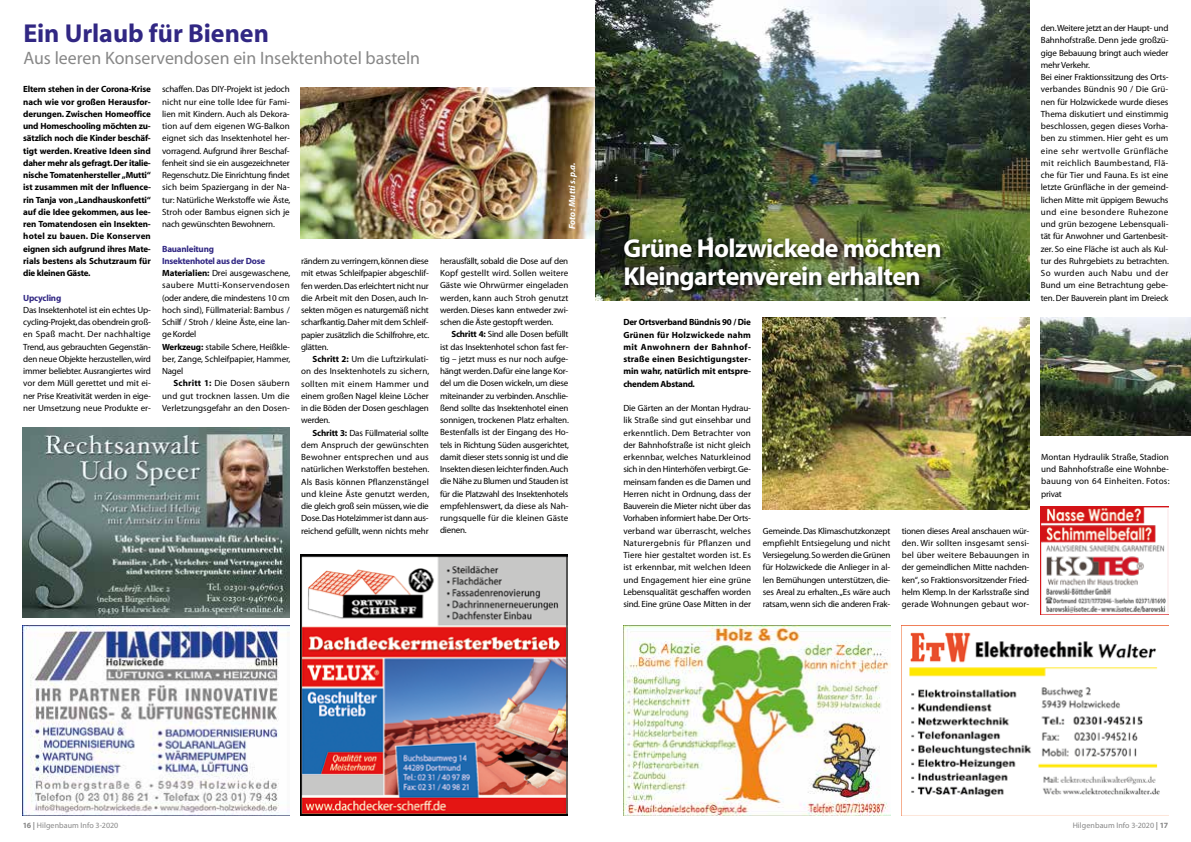
<style>
.page{position:relative;width:1191px;height:842px;background:#fff}
.page>*{position:absolute;margin:0;border:0;box-sizing:border-box;transform-origin:0 0}
.t1{font:700 26px/28px "Myriad";letter-spacing:-.025em;color:#fff}
.t2{font:700 26px "Myriad";color:#312783}
.t3{font:18px "Myriad";color:#878787}
.t4{font:9px/12.2px "Myriad";letter-spacing:-.01em;color:#000;text-align:justify}
.t5{font:700 9px/12.2px "Myriad";letter-spacing:-.005em;color:#000;text-align:justify}
.t6{font:italic 700 9px "Myriad";color:#fff}
.t7{font:700 9px "Myriad";letter-spacing:-.025em;color:#312783}
.t8{font:8px "Myriad";letter-spacing:.005em;color:#878787}
.s1{font-weight:700;color:#312783}
.s2{font-weight:700}
</style>
<div class="page">
<img style="left:300px;top:87px;width:295px;height:152px">
<img style="left:624px;top:625px;width:266px;height:190px">
<img style="left:901px;top:625px;width:267px;height:190px">
<img style="left:595px;top:0;width:434px;height:301px">
<img style="left:763px;top:318px;width:266px;height:192px">
<img style="left:1040px;top:317px;width:151px;height:119px">
<div style="left:623px;top:238px;width:322px;height:57px;background:#000;opacity:.75"></div>
<img style="left:23px;top:625px;width:266px;height:190px">
<img style="left:1040px;top:507px;width:128px;height:107px">
<img style="left:301px;top:554px;width:266px;height:261px">
<img style="left:23px;top:427px;width:266px;height:190px">
<h1 class="t2" style="left:23px;top:20px;width:247px">Ein Urlaub für Bienen</h1>
<h2 class="t3" style="left:23px;top:49px;width:398px">Aus leeren Konservendosen ein Insektenhotel basteln</h2>
<p class="t5" style="left:23px;top:84px;width:129px">Eltern stehen in der Corona-Krise nach wie vor großen Herausfor&shy;derungen. Zwischen Homeoffice und Homeschooling möchten zu&shy;sätzlich noch die Kinder beschäf&shy;tigt werden. Kreative Ideen sind daher mehr als gefragt. Der italie&shy;nische Tomatenhersteller „Mutti“ ist zusammen mit der Influence&shy;rin Tanja von „Landhauskonfetti“ auf die Idee gekommen, aus lee&shy;ren Tomatendosen ein Insekten&shy;hotel zu bauen. Die Konserven eignen sich aufgrund ihres Mate&shy;rials bestens als Schutzraum für die kleinen Gäste.</p>
<p class="t7" style="left:23px;top:293px;width:40px">Upcycling</p>
<p class="t4" style="left:23px;top:304px;width:129px">Das Insektenhotel ist ein echtes Up&shy;cycling-Projekt, das obendrein groß&shy;en Spaß macht. Der nachhaltige Trend, aus gebrauchten Gegenstän&shy;den neue Objekte herzustellen, wird immer beliebter. Ausrangiertes wird vor dem Müll gerettet und mit ei&shy;ner Prise Kreativität werden in eige&shy;ner Umsetzung neue Produkte er-</p>
<p class="t4" style="left:162px;top:84px;width:130px">schaffen. Das DIY-Projekt ist jedoch nicht nur eine tolle Idee für Fami&shy;lien mit Kindern. Auch als Dekora&shy;tion auf dem eigenen WG-Balkon eignet sich das Insektenhotel her&shy;vorragend. Aufgrund ihrer Beschaf&shy;fenheit sind sie ein ausgezeichneter Regenschutz. Die Einrichtung findet sich beim Spaziergang in der Na&shy;tur: Natürliche Werkstoffe wie Äste, Stroh oder Bambus eignen sich je nach gewünschten Bewohnern.</p>
<p class="t4" style="left:162px;top:243px;width:130px;text-align:left"><span class="s1">Bauanleitung<br>Insektenhotel aus der Dose<br></span><span class="s2">Materialien:</span> Drei ausgewaschene, saubere Mutti-Konservendosen (oder andere, die mindestens 10 cm hoch sind), Füllmaterial: Bambus /<br>Schilf / Stroh / kleine Äste, eine lan&shy;ge Kordel<br><span class="s2">Werkzeug:</span> stabile Schere, Heißkle&shy;ber, Zange, Schleifpapier, Hammer,<br>Nagel</p>
<p class="t4" style="left:162px;top:378px;width:129px;text-indent:11px"><span class="s2">Schritt 1:</span> Die Dosen säubern und gut trocknen lassen. Um die Verletzungsgefahr an den Dosen-</p>
<p class="t4" style="left:301px;top:255px;width:130px">rändern zu verringern, können diese mit etwas Schleifpapier abgeschlif&shy;fen werden. Das erleichtert nicht nur die Arbeit mit den Dosen, auch In&shy;sekten mögen es naturgemäß nicht scharfkantig. Daher mit dem Schleif&shy;papier zusätzlich die Schilfrohre, etc. glätten.</p>
<p class="t4" style="left:301px;top:353px;width:130px;text-indent:11px"><span class="s2">Schritt 2:</span> Um die Luftzirkulati&shy;on des Insektenhotels zu sichern, sollten mit einem Hammer und einem großen Nagel kleine Löcher in die Böden der Dosen geschlagen werden.</p>
<p class="t4" style="left:301px;top:427px;width:130px;text-indent:11px"><span class="s2">Schritt 3:</span> Das Füllmaterial sollte dem Anspruch der gewünschten Bewohner entsprechen und aus natürlichen Werkstoffen bestehen.<br>Als Basis können Pflanzenstängel und kleine Äste genutzt werden, die gleich groß sein müssen, wie die Dose. Das Hotelzimmer ist dann aus&shy;reichend gefüllt, wenn nichts mehr</p>
<p class="t6" style="left:567px;top:229px;width:69px;rotate:-90deg">Foto: Mutti s.p.a.</p>
<p class="t4" style="left:440px;top:255px;width:130px">herausfällt, sobald die Dose auf den Kopf gestellt wird. Sollen weitere Gäste wie Ohrwürmer eingeladen werden, kann auch Stroh genutzt werden. Dieses kann entweder zwi&shy;schen die Äste gestopft werden.</p>
<p class="t4" style="left:440px;top:329px;width:130px;text-indent:11px"><span class="s2">Schritt 4:</span> Sind alle Dosen befüllt ist das Insektenhotel schon fast fer&shy;tig – jetzt muss es nur noch aufge&shy;hängt werden. Dafür eine lange Kor&shy;del um die Dosen wickeln, um diese miteinander zu verbinden. Anschlie&shy;ßend sollte das Insektenhotel einen sonnigen, trockenen Platz erhalten.<br>Bestenfalls ist der Eingang des Ho&shy;tels in Richtung Süden ausgerichtet, damit dieser stets sonnig ist und die Insekten diesen leichter finden.Auch die Nähe zu Blumen und Stauden ist für die Platzwahl des Insektenhotels empfehlenswert, da diese als Nah&shy;rungsquelle für die kleinen Gäste dienen.</p>
<h1 class="t1" style="left:623px;top:235px;width:320px">Grüne Holzwickede möchten<br>Kleingartenverein erhalten</h1>
<p class="t5" style="left:623px;top:316px;width:129px">Der Ortsverband Bündnis 90 / Die Grünen für Holzwickede nahm mit Anwohnern der Bahnhof&shy;straße einen Besichtigungster&shy;min wahr, natürlich mit entspre&shy;chendem Abstand.</p>
<p class="t4" style="left:623px;top:402px;width:129px">Die Gärten an der Montan Hydrau&shy;lik Straße sind gut einsehbar und erkenntlich. Dem Betrachter von der Bahnhofstraße ist nicht gleich erkennbar, welches Naturkleinod sich in den Hinterhöfen verbirgt. Ge&shy;meinsam fanden es die Damen und Herren nicht in Ordnung, dass der Bauverein die Mieter nicht über das Vorhaben informiert habe. Der Orts&shy;verband war überrascht, welches Naturergebnis für Pflanzen und Tiere hier gestaltet worden ist. Es ist erkennbar, mit welchen Ideen und Engagement hier eine grüne Lebensqualität geschaffen worden sind. Eine grüne Oase Mitten in der</p>
<p class="t4" style="left:763px;top:525px;width:129px">Gemeinde. Das Klimaschutzkonzept empfiehlt Entsiegelung und nicht Versiegelung. So werden die Grünen für Holzwickede die Anlieger in al&shy;len Bemühungen unterstützen, die&shy;ses Areal zu erhalten.„Es wäre auch ratsam, wenn sich die anderen Frak-</p>
<p class="t4" style="left:901px;top:525px;width:129px">tionen dieses Areal anschauen wür&shy;den. Wir sollten insgesamt sensi&shy;bel über weitere Bebauungen in der gemeindlichen Mitte nachden&shy;ken“, so Fraktionsvorsitzender Fried&shy;helm Klemp. In der Karlsstraße sind gerade Wohnungen gebaut wor-</p>
<p class="t4" style="left:1040px;top:22px;width:130px;text-align:left">den.Weitere jetzt an der Haupt- und<br>Bahnhofstraße. Denn jede großzü&shy;gige Bebauung bringt auch wieder mehr Verkehr.<br>Bei einer Fraktionssitzung des Orts&shy;verbandes Bündnis 90 / Die Grü&shy;nen für Holzwickede wurde dieses<br>Thema diskutiert und einstimmig beschlossen, gegen dieses Vorha&shy;ben zu stimmen. Hier geht es um eine sehr wertvolle Grünfläche mit reichlich Baumbestand, Flä&shy;che für Tier und Fauna. Es ist eine letzte Grünfläche in der gemeind&shy;lichen Mitte mit üppigem Bewuchs und eine besondere Ruhezone und grün bezogene Lebensquali&shy;tät für Anwohner und Gartenbesit&shy;zer. So eine Fläche ist auch als Kul&shy;tur des Ruhrgebiets zu betrachten.<br>So wurden auch Nabu und der<br>Bund um eine Betrachtung gebe&shy;ten. Der Bauverein plant im Dreieck</p>
<p class="t4" style="left:1041px;top:451px;width:130px">Montan Hydraulik Straße, Stadion und Bahnhofstraße eine Wohnbe&shy;bauung von 64 Einheiten. Fotos: privat</p>
<p class="t8" style="left:23px;top:821px;width:97px"><span class="s2">16 |</span> Hilgenbaum Info 3-2020</p>
<p class="t8" style="left:1072px;top:821px;width:97px">Hilgenbaum Info 3-2020 <span class="s2">| 17</span></p>
</div>
